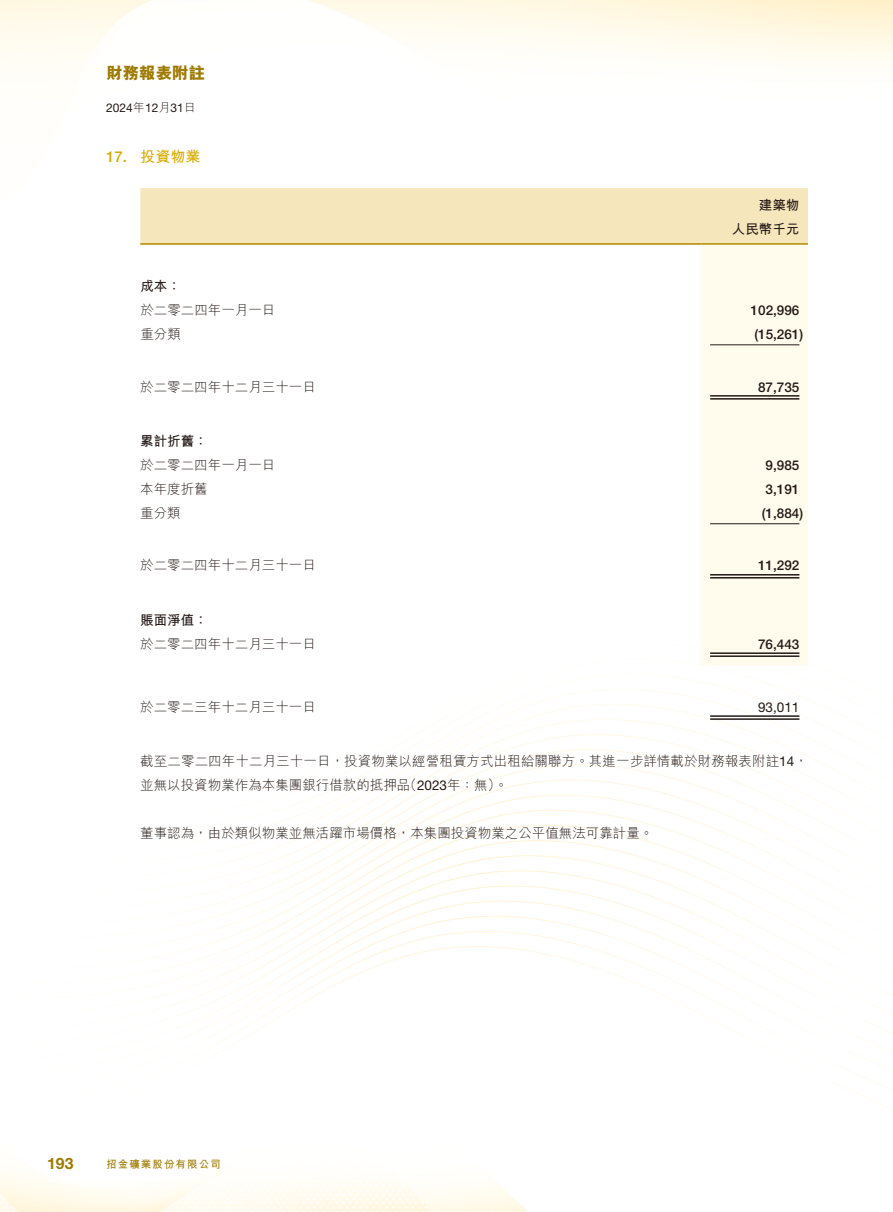
<style>
.page{position:relative;width:893px;height:1212px;background:#fff}
.page>*{position:absolute;margin:0;border:0;box-sizing:border-box;transform-origin:0 0}
.t1{font:800 16.5px "M Hei HK";color:#9d7a00}
.t2{font:700 15.75px "Helvetica Neue LT Std";color:#9d7a00}
.t3{font:700 15px "M Hei HK";color:#d9aa00}
.t4{font:500 15px "Helvetica Neue LT Std";color:#d9aa00}
.t5{font:300 13.5px/24px "M Hei HK";color:#231916}
.t6{font:500 13.5px "Helvetica Neue LT Std";color:#231916}
.t7{font:700 13.5px/24px "M Hei HK";color:#231916;text-align:right}
.t8{font:13.5px "Helvetica Neue LT Std";color:#231916}
.t9{font:12px "Helvetica Neue LT Std";color:#231916}
.t10{font:700 10.5px "M Hei HK";letter-spacing:.1em;color:#9d7a00}
.s1{font-family:"M Hei HK";font-weight:300}
.s2{font-family:"Helvetica Neue LT Std";font-weight:400}
</style>
<div class="page">
<img style="left:0;top:0;width:893px;height:1212px">
<div style="left:140px;top:188px;width:668px;height:55px;background:#f6e6bb"></div>
<div style="left:702px;top:245px;width:106px;height:420px;background:#fffbed"></div>
<hr style="left:140px;top:243px;width:562px;height:2px;background:#b28c00">
<hr style="left:702px;top:243px;width:106px;height:2px;background:#b28c00">
<hr style="left:710px;top:344px;width:89px;height:1px;background:#231916">
<hr style="left:710px;top:395px;width:89px;height:2px;background:#231916">
<hr style="left:710px;top:398px;width:89px;height:2px;background:#231916">
<hr style="left:710px;top:523px;width:89px;height:1px;background:#231916">
<hr style="left:710px;top:574px;width:89px;height:1px;background:#231916">
<hr style="left:710px;top:577px;width:89px;height:1px;background:#231916">
<hr style="left:710px;top:652px;width:89px;height:2px;background:#231916">
<hr style="left:710px;top:655px;width:89px;height:2px;background:#231916">
<hr style="left:710px;top:715px;width:89px;height:2px;background:#231916">
<hr style="left:710px;top:718px;width:89px;height:2px;background:#231916">
<p class="t1" style="left:106px;top:61px;width:100px">財務報表附註</p>
<p class="t9" style="left:106px;top:100px;width:91px">2024<span class="s1">年</span>12<span class="s1">月</span>31<span class="s1">日</span></p>
<p class="t4" style="left:106px;top:148px;width:22px">17.</p>
<p class="t3" style="left:140px;top:146px;width:61px">投資物業</p>
<p class="t7" style="left:140px;top:273px;width:42px">成本：</p>
<p class="t5" style="left:140px;top:297px;width:136px">於二零二四年一月一日</p>
<p class="t5" style="left:140px;top:321px;width:42px">重分類</p>
<p class="t5" style="left:140px;top:374px;width:177px">於二零二四年十二月三十一日</p>
<p class="t7" style="left:140px;top:428px;width:69px">累計折舊：</p>
<p class="t5" style="left:140px;top:452px;width:136px">於二零二四年一月一日</p>
<p class="t5" style="left:140px;top:476px;width:69px">本年度折舊</p>
<p class="t5" style="left:140px;top:500px;width:42px">重分類</p>
<p class="t5" style="left:140px;top:553px;width:177px">於二零二四年十二月三十一日</p>
<p class="t7" style="left:140px;top:607px;width:69px">賬面淨值：</p>
<p class="t5" style="left:140px;top:631px;width:177px">於二零二四年十二月三十一日</p>
<p class="t7" style="left:732px;top:192px;width:69px">建築物<br>人民幣千元</p>
<p class="t6" style="left:751px;top:302px;width:50px">102,996</p>
<p class="t6" style="left:754px;top:326px;width:50px">)15,261(</p>
<p class="t6" style="left:758px;top:379px;width:43px">87,735</p>
<p class="t6" style="left:766px;top:457px;width:35px">9,985</p>
<p class="t6" style="left:766px;top:481px;width:35px">3,191</p>
<p class="t6" style="left:762px;top:505px;width:43px">)1,884(</p>
<p class="t6" style="left:758px;top:557px;width:43px">11,292</p>
<p class="t6" style="left:758px;top:636px;width:43px">76,443</p>
<p class="t5" style="left:140px;top:694px;width:177px">於二零二三年十二月三十一日</p>
<p class="t8" style="left:758px;top:699px;width:43px">93,011</p>
<p class="t5" style="left:404px;top:749px;width:406px;text-indent:-263px">截至二零二四年十二月三十一日，投資物業以經營租賃方式出租給關聯方。其進一步詳情載於財務報表附註<span class="s2">14</span>，（<span class="s2">2023</span>年：無。(</p>
<p class="t5" style="left:140px;top:773px;width:271px">並無以投資物業作為本集團銀行借款的抵押品</p>
<p class="t5" style="left:140px;top:821px;width:514px">董事認為，由於類似物業並無活躍市場價格，本集團投資物業之公平值無法可靠計量。</p>
<p class="t2" style="left:47px;top:1153px;width:28px">193</p>
<p class="t10" style="left:106px;top:1157px;width:116px">招金礦業股份有限公司</p>
</div>
